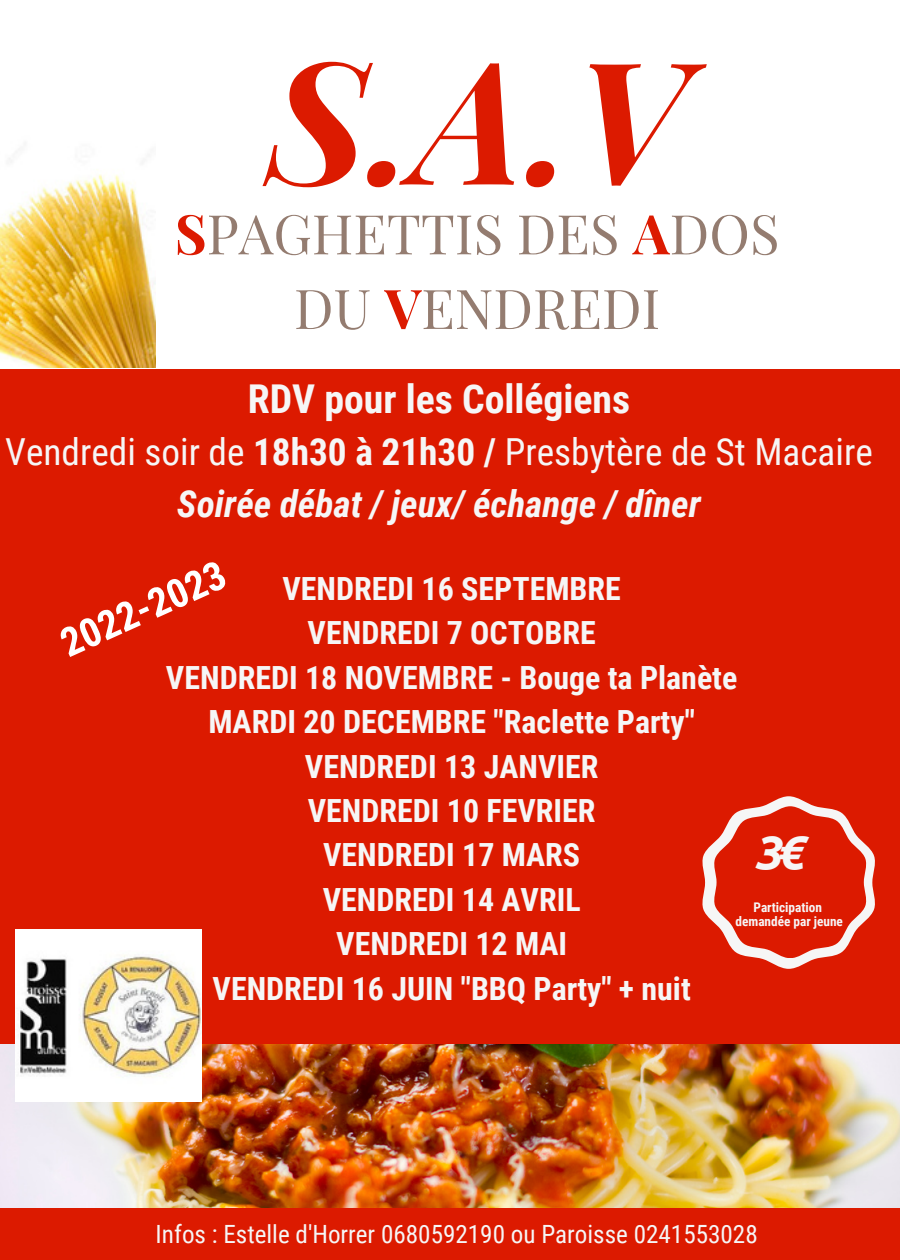
<style>
.page{position:relative;width:900px;height:1260px;background:#fff}
.page>*{position:absolute;margin:0;border:0;box-sizing:border-box;transform-origin:0 0}
.t1{font:italic 700 170.5px "Playfair Display";color:#dc1a00}
.t2{font:54.75px/74.5px "Playfair Display";color:#947c70;text-align:center}
.t3{font:italic 700 49.25px "Ubuntu";color:#f6f6f6}
.t4{font:700 40px "Roboto Condensed";color:#fff}
.t5{font:700 39.75px "Roboto Condensed";color:#f6f6f6}
.t6{font:37.25px/52.2px "Roboto Condensed";color:#f6f6f6;text-align:center}
.t7{font:700 32px/44.5px "Roboto Condensed";color:#f6f6f6;text-align:center}
.t8{font:25.25px "Roboto Condensed";color:#f6f6f6}
.t9{font:700 13.25px/14px "Roboto Condensed";color:#f6f6f6;text-align:center}
.s1{font-weight:700;color:#dc1a00}
.s2{font-weight:700}
.s3{font-weight:700;font-style:italic}
</style>
<div class="page">
<img style="left:0;top:1044px;width:900px;height:164px">
<div style="left:0;top:1208px;width:900px;height:52px;background:#dc1a00"></div>
<div style="left:0;top:369px;width:900px;height:675px;background:#dc1a00"></div>
<svg style="left:703px;top:796px;width:172px;height:173px"></svg>
<img style="left:16px;top:929px;width:185px;height:173px">
<img style="left:0;top:158px;width:156px;height:210px">
<h1 class="t1" style="left:267px;top:0;width:421px">S.A.V</h1>
<h2 class="t2" style="left:175px;top:194px;width:606px"><span class="s1">S</span>PAGHETTIS DES <span class="s1">A</span>DOS<br>DU <span class="s1">V</span>ENDREDI</h2>
<p class="t5" style="left:248px;top:376px;width:384px">RDV pour les Collégiens</p>
<p class="t6" style="left:5px;top:426px;width:869px">Vendredi soir de <span class="s2">18h30 à 21h30 /</span> Presbytère de St Macaire<br><span class="s3">Soirée débat / jeux/ échange / dîner</span></p>
<p class="t4" style="left:53px;top:624px;width:178px;rotate:-24deg">2022-2023</p>
<p class="t7" style="left:166px;top:567px;width:573px">VENDREDI 16 SEPTEMBRE<br>VENDREDI 7 OCTOBRE<br>VENDREDI 18 NOVEMBRE - Bouge ta Planète<br>MARDI 20 DECEMBRE "Raclette Party"<br>VENDREDI 13 JANVIER<br>VENDREDI 10 FEVRIER<br>VENDREDI 17 MARS<br>VENDREDI 14 AVRIL<br>VENDREDI 12 MAI<br>VENDREDI 16 JUIN "BBQ Party" + nuit</p>
<h3 class="t3" style="left:753px;top:824px;width:52px">3€</h3>
<p class="t9" style="left:736px;top:900px;width:109px">Participation demandée par jeune</p>
<p class="t8" style="left:156px;top:1219px;width:604px">Infos : Estelle d'Horrer 0680592190 ou Paroisse 0241553028</p>
</div>
